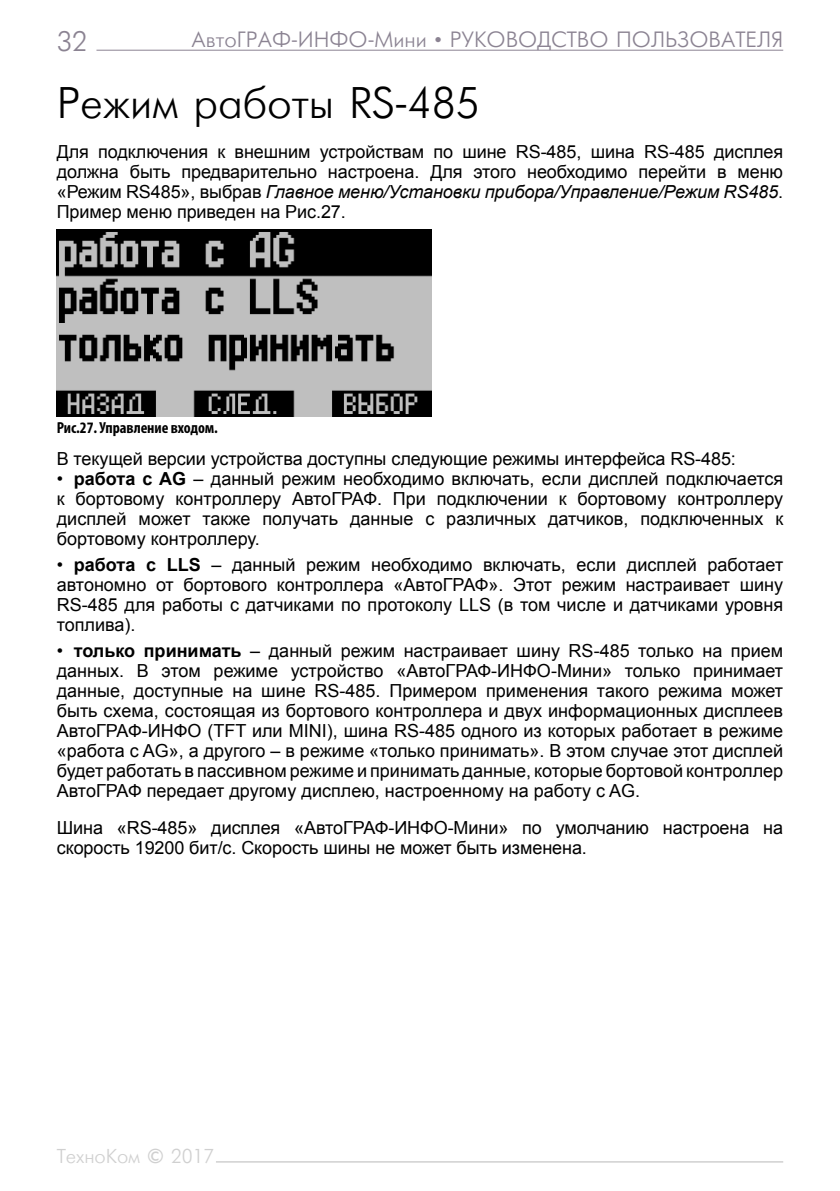
<style>
.page{position:relative;width:840px;height:1191px;background:#fff}
.page>*{position:absolute;margin:0;border:0;box-sizing:border-box;transform-origin:0 0}
.t1{font:44px "Futuris Cyrillic";letter-spacing:-.005em;color:#000}
.t2{font:28px "Futuris Cyrillic";color:#8b8392}
.t3{font:22px "Futuris Cyrillic";color:#8b8392}
.t4{font:20px "Futuris Cyrillic";letter-spacing:-.005em;color:#d0d0d0}
.t5{font:18px/20px "Arial";letter-spacing:-.005em;color:#000;text-align:justify}
.t6{font:700 condensed 16px "Myriad Pro";letter-spacing:-.005em;color:#000}
.s1{font-style:italic}
.s2{font-weight:700}
</style>
<div class="page">
<hr style="left:96px;top:50px;width:686px;height:1px;background:#8b8392">
<hr style="left:216px;top:1161px;width:566px;height:1px;background:#d0d0d0">
<img style="left:57px;top:230px;width:374px;height:187px">
<h2 class="t2" style="left:57px;top:27px;width:32px">32</h2>
<p class="t3" style="left:191px;top:28px;width:593px">АвтоГРАФ-ИНФО-Мини • РУКОВОДСТВО ПОЛЬЗОВАТЕЛЯ</p>
<h1 class="t1" style="left:57px;top:80px;width:424px">Режим работы RS-485</h1>
<p class="t5" style="left:57px;top:142px;width:727px">Для подключения к внешним устройствам по шине RS-485, шина RS-485 дисплея должна быть предварительно настроена. Для этого необходимо перейти в меню «Режим RS485», выбрав <span class="s1">Главное меню/Установки прибора/Управление/Режим RS485</span>.<br>Пример меню приведен на Рис.27.</p>
<p class="t6" style="left:57px;top:418px;width:162px">Рис.27. Управление входом.</p>
<p class="t5" style="left:57px;top:449px;width:680px">В текущей версии устройства доступны следующие режимы интерфейса RS-485:</p>
<p class="t5" style="left:57px;top:469px;width:727px">• <span class="s2">работа с AG</span> – данный режим необходимо включать, если дисплей подключается к бортовому контроллеру АвтоГРАФ. При подключении к бортовому контроллеру дисплей может также получать данные с различных датчиков, подключенных к бортовому контроллеру.</p>
<p class="t5" style="left:57px;top:555px;width:727px">• <span class="s2">работа с LLS</span> – данный режим необходимо включать, если дисплей работает автономно от бортового контроллера «АвтоГРАФ». Этот режим настраивает шину RS-485 для работы с датчиками по протоколу LLS (в том числе и датчиками уровня топлива).</p>
<p class="t5" style="left:57px;top:640px;width:727px">• <span class="s2">только принимать</span> – данный режим настраивает шину RS-485 только на прием данных. В этом режиме устройство «АвтоГРАФ-ИНФО-Мини» только принимает данные, доступные на шине RS-485. Примером применения такого режима может быть схема, состоящая из бортового контроллера и двух информационных дисплеев АвтоГРАФ-ИНФО (TFT или MINI), шина RS-485 одного из которых работает в режиме «работа с AG», а другого – в режиме «только принимать». В этом случае этот дисплей будет работать в пассивном режиме и принимать данные, которые бортовой контроллер АвтоГРАФ передает другому дисплею, настроенному на работу с AG.</p>
<p class="t5" style="left:57px;top:817px;width:727px">Шина «RS-485» дисплея «АвтоГРАФ-ИНФО-Мини» по умолчанию настроена на скорость 19200 бит/с. Скорость шины не может быть изменена.</p>
<p class="t4" style="left:57px;top:1145px;width:159px">ТехноКом © 2017</p>
</div>
